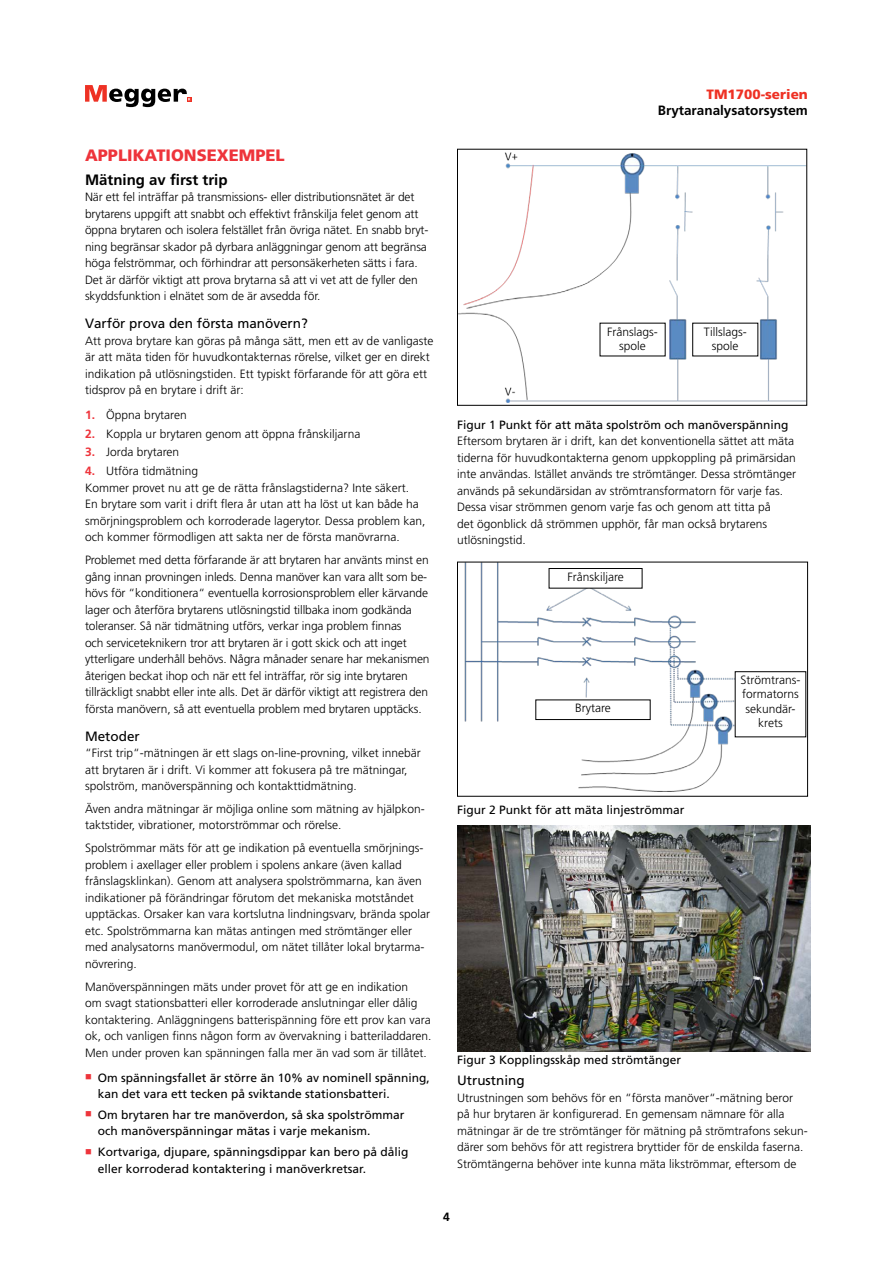
<style>
.page{position:relative;width:893px;height:1263px;background:#fff}
.page>*{position:absolute;margin:0;border:0;box-sizing:border-box;transform-origin:0 0}
.t1{font:900 16.5px "Frutiger LT Std";color:#ee343b}
.t2{font:700 15px "Frutiger LT Std";color:#000}
.t3{font:13.5px "Frutiger LT Std";color:#000}
.t4{font:700 13.5px "Frutiger LT Std";color:#000}
.t5{font:900 13.5px "Frutiger LT Std";color:#ee3124}
.t6{font:300 12px/16.5px "Frutiger LT Std";color:#000}
.t7{font:12px/16.5px "Frutiger LT Std";color:#000}
.t8{font:700 12px "Frutiger LT Std";color:#000}
.s1{font-weight:700;color:#ee343b}
</style>
<div class="page">
<svg style="left:85px;top:85px;width:106px;height:22px"></svg>
<img style="left:459px;top:152px;width:346px;height:251px">
<div style="left:457px;top:149px;width:350px;height:257px;border:1px solid #000"></div>
<div style="left:600px;top:323px;width:65px;height:33px;background:#fff"></div>
<div style="left:693px;top:323px;width:65px;height:33px;background:#fff"></div>
<img style="left:465px;top:564px;width:341px;height:227px">
<div style="left:457px;top:562px;width:351px;height:235px;border:1px solid #000"></div>
<div style="left:549px;top:568px;width:93px;height:20px;background:#fff"></div>
<div style="left:549px;top:568px;width:93px;height:20px;border:1px solid #000"></div>
<div style="left:536px;top:700px;width:114px;height:19px;background:#fff"></div>
<div style="left:535px;top:699px;width:116px;height:21px;border:1px solid #000"></div>
<div style="left:735px;top:672px;width:71px;height:65px;background:#fff"></div>
<img style="left:457px;top:825px;width:353px;height:226px">
<h1 class="t1" style="left:85px;top:145px;width:201px">APPLIKATIONSEXEMPEL</h1>
<p class="t2" style="left:85px;top:171px;width:144px">Mätning av first trip</p>
<p class="t6" style="left:85px;top:189px;width:345px">När ett fel inträffar på transmissions- eller distributionsnätet är det brytarens uppgift att snabbt och effektivt frånskilja felet genom att öppna brytaren och isolera felstället från övriga nätet. En snabb bryt&shy;ning begränsar skador på dyrbara anläggningar genom att begränsa höga felströmmar, och förhindrar att personsäkerheten sätts i fara.<br>Det är därför viktigt att prova brytarna så att vi vet att de fyller den skyddsfunktion i elnätet som de är avsedda för.</p>
<p class="t3" style="left:85px;top:315px;width:224px">Varför prova den första manövern?</p>
<p class="t6" style="left:85px;top:332px;width:350px">Att prova brytare kan göras på många sätt, men ett av de vanligaste är att mäta tiden för huvudkontakternas rörelse, vilket ger en direkt indikation på utlösningstiden. Ett typiskt förfarande för att göra ett tidsprov på en brytare i drift är:</p>
<p class="t6" style="left:85px;top:407px;width:103px"><span class="s1">1.</span> Öppna brytaren</p>
<p class="t6" style="left:85px;top:426px;width:277px"><span class="s1">2.</span> Koppla ur brytaren genom att öppna frånskiljarna</p>
<p class="t6" style="left:85px;top:444px;width:96px"><span class="s1">3.</span> Jorda brytaren</p>
<p class="t6" style="left:85px;top:463px;width:342px"><span class="s1">4.</span> Utföra tidmätning<br>Kommer provet nu att ge de rätta frånslagstiderna? Inte säkert.<br>En brytare som varit i drift flera år utan att ha löst ut kan både ha smörjningsproblem och korroderade lagerytor. Dessa problem kan, och kommer förmodligen att sakta ner de första manövrarna.</p>
<p class="t6" style="left:85px;top:552px;width:346px">Problemet med detta förfarande är att brytaren har använts minst en gång innan provningen inleds. Denna manöver kan vara allt som be&shy;hövs för “konditionera“ eventuella korrosionsproblem eller kärvande lager och återföra brytarens utlösningstid tillbaka inom godkända toleranser. Så när tidmätning utförs, verkar inga problem finnas<br>och serviceteknikern tror att brytaren är i gott skick och att inget ytterligare underhåll behövs. Några månader senare har mekanismen återigen beckat ihop och när ett fel inträffar, rör sig inte brytaren tillräckligt snabbt eller inte alls. Det är därför viktigt att registrera den första manövern, så att eventuella problem med brytaren upptäcks.</p>
<p class="t3" style="left:85px;top:728px;width:56px">Metoder</p>
<p class="t6" style="left:85px;top:745px;width:337px">“First trip“-mätningen är ett slags on-line-provning, vilket innebär att brytaren är i drift. Vi kommer att fokusera på tre mätningar, spolström, manöverspänning och kontakttidmätning.</p>
<p class="t6" style="left:85px;top:801px;width:341px">Även andra mätningar är möjliga online som mätning av hjälpkon&shy;taktstider, vibrationer, motorströmmar och rörelse.</p>
<p class="t6" style="left:85px;top:840px;width:347px">Spolströmmar mäts för att ge indikation på eventuella smörjnings&shy;problem i axellager eller problem i spolens ankare (även kallad frånslagsklinkan). Genom att analysera spolströmmarna, kan även indikationer på förändringar förutom det mekaniska motståndet upptäckas. Orsaker kan vara kortslutna lindningsvarv, brända spolar etc. Spolströmmarna kan mätas antingen med strömtänger eller med analysatorns manövermodul, om nätet tillåter lokal brytarma&shy;növrering.</p>
<p class="t6" style="left:85px;top:978px;width:348px">Manöverspänningen mäts under provet för att ge en indikation<br>om svagt stationsbatteri eller korroderade anslutningar eller dålig kontaktering. Anläggningens batterispänning före ett prov kan vara ok, och vanligen finns någon form av övervakning i batteriladdaren.<br>Men under proven kan spänningen falla mer än vad som är tillåtet.</p>
<p class="t7" style="left:98px;top:1069px;width:334px">Om spänningsfallet är större än 10% av nominell spänning, kan det vara ett tecken på sviktande stationsbatteri.</p>
<p class="t7" style="left:98px;top:1106px;width:308px">Om brytaren har tre manöverdon, så ska spolströmmar och manöverspänningar mätas i varje mekanism.</p>
<p class="t7" style="left:98px;top:1144px;width:312px">Kortvariga, djupare, spänningsdippar kan bero på dålig eller korroderad kontaktering i manöverkretsar.</p>
<p class="t5" style="left:707px;top:86px;width:103px">TM1700-serien</p>
<p class="t4" style="left:658px;top:102px;width:152px">Brytaranalysatorsystem</p>
<p class="t6" style="left:607px;top:324px;width:52px;line-height:14.4px;text-align:center">Frånslags&shy;spole</p>
<p class="t6" style="left:704px;top:324px;width:44px;line-height:14.4px;text-align:center">Tillslags&shy;spole</p>
<p class="t7" style="left:457px;top:416px;width:333px">Figur 1 Punkt för att mäta spolström och manöverspänning</p>
<p class="t6" style="left:457px;top:433px;width:340px">Eftersom brytaren är i drift, kan det konventionella sättet att mäta tiderna för huvudkontakterna genom uppkoppling på primärsidan inte användas. Istället används tre strömtänger. Dessa strömtänger används på sekundärsidan av strömtransformatorn för varje fas.<br>Dessa visar strömmen genom varje fas och genom att titta på<br>det ögonblick då strömmen upphör, får man också brytarens utlösningstid.</p>
<p class="t6" style="left:567px;top:569px;width:58px">Frånskiljare</p>
<p class="t6" style="left:575px;top:700px;width:37px">Brytare</p>
<p class="t7" style="left:457px;top:801px;width:229px">Figur 2 Punkt för att mäta linjeströmmar</p>
<p class="t6" style="left:741px;top:673px;width:61px;line-height:14.4px;text-align:center">Strömtrans&shy;formatorns sekundär&shy;krets</p>
<p class="t7" style="left:457px;top:1051px;width:226px">Figur 3 Kopplingsskåp med strömtänger</p>
<p class="t3" style="left:457px;top:1073px;width:69px">Utrustning</p>
<p class="t6" style="left:457px;top:1090px;width:352px">Utrustningen som behövs för en “första manöver“-mätning beror på hur brytaren är konfigurerad. En gemensam nämnare för alla mätningar är de tre strömtänger för mätning på strömtrafons sekun&shy;därer som behövs för att registrera bryttider för de enskilda faserna.<br>Strömtängerna behöver inte kunna mäta likströmmar, eftersom de</p>
<p class="t8" style="left:443px;top:1210px;width:8px">4</p>
</div>
